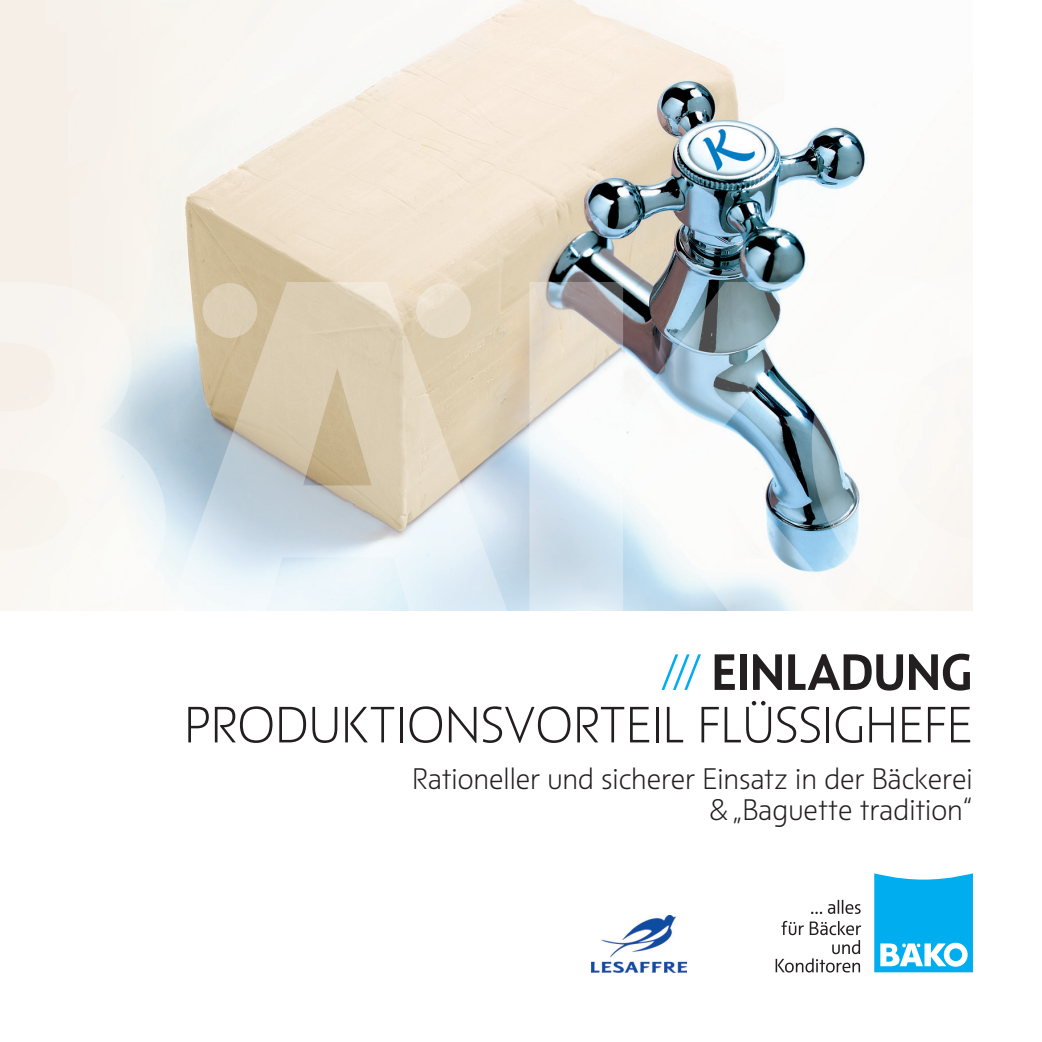
<style>
.page{position:relative;width:1042px;height:1042px;background:#fff}
.page>*{position:absolute;margin:0;border:0;box-sizing:border-box;transform-origin:0 0}
.Headline_1_BÄKO{font:300 52.5px "BAEK Otype";color:#231f20}
.Headline_1_BÄKO-2{font:700 52.5px "BAEK Otype";color:#231f20}
.Subheadline_Einladun{font:300 30.62px/31.5px "BAEK Otype";color:#231f20;text-align:right}
.s1{font-weight:300;color:#00aeef}
</style>
<div class="page">
<img style="left:0;top:0;width:867px;height:610px">
<svg style="left:167px;top:282px;width:342px;height:328px;background:#d6d4c9"></svg>
<svg style="left:529px;top:282px;width:283px;height:328px"></svg>
<svg style="left:0;top:282px;width:166px;height:328px;fill:#f8f5f0"></svg>
<svg style="left:812px;top:272px;width:160px;height:338px"></svg>
<svg style="left:874px;top:873px;width:98px;height:99px;background:#2fbcf1"></svg>
<svg style="left:775px;top:921px;width:86px;height:51px"></svg>
<svg style="left:811px;top:900px;width:49px;height:14px"></svg>
<img style="left:591px;top:915px;width:95px;height:57px">
<p class="Headline_1_BÄKO-2" style="left:661px;top:639px;width:312px"><span class="s1">///</span> EINLADUNG</p>
<p class="Headline_1_BÄKO" style="left:184px;top:690px;width:790px">PRODUKTIONSVORTEIL FLÜSSIGHEFE</p>
<p class="Subheadline_Einladun" style="left:412px;top:762px;width:562px">Rationeller und sicherer Einsatz in der Bäckerei &amp; „Baguette tradition“</p>
</div>
